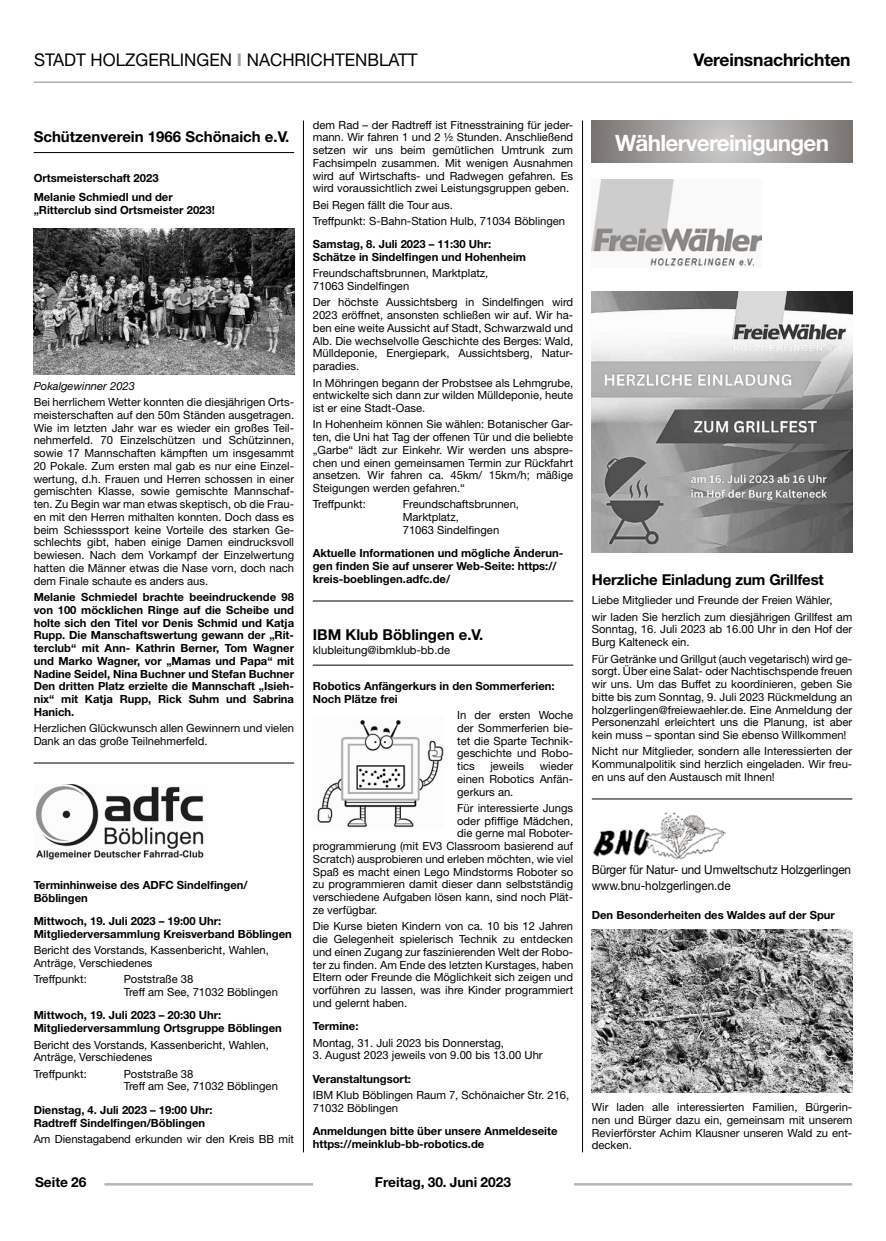
<style>
.page{position:relative;width:886px;height:1241px;background:#fff}
.page>*{position:absolute;margin:0;border:0;box-sizing:border-box;transform-origin:0 0}
.t1{font:700 22.5px "Helvetica Neue";letter-spacing:-.03em;color:#fff}
.t2{font:17.5px "Helvetica Neue LT Std";color:#000}
.t3{font:700 17.5px "Helvetica Neue LT Std";letter-spacing:-.01em;color:#000}
.t4{font:700 15px "Helvetica Neue LT Std";color:#000}
.t5{font:700 13.75px "Helvetica Neue LT Std";color:#000}
.t6{font:12.5px/16.2px "Helvetica Neue";letter-spacing:-.01em;color:#000;scale:.94 1}
.t7{font:11.25px/12.8px "Helvetica Neue LT Std";color:#000;text-align:justify}
.t8{font:700 11.25px/12.8px "Helvetica Neue LT Std";color:#000}
.t9{font:italic 11.25px "Helvetica Neue LT Std";color:#000}
.s1{font-weight:700;color:#a19f9d}
</style>
<div class="page">
<hr style="left:104px;top:1182px;width:748px;height:3px;background:#b7b6b4">
<div style="left:313px;top:1176px;width:260px;height:18px;background:#fff"></div>
<hr style="left:303px;top:120px;width:1px;height:1032px;background:#000">
<hr style="left:582px;top:120px;width:1px;height:1032px;background:#000">
<hr style="left:34px;top:81px;width:818px;height:2px;background:#a19f9d">
<hr style="left:34px;top:762px;width:260px;height:1px;background:#000">
<hr style="left:34px;top:152px;width:260px;height:1px;background:#000">
<img style="left:34px;top:228px;width:260px;height:147px">
<img style="left:36px;top:784px;width:168px;height:76px">
<hr style="left:313px;top:600px;width:260px;height:1px;background:#000">
<hr style="left:313px;top:664px;width:260px;height:1px;background:#000">
<img style="left:317px;top:720px;width:126px;height:108px">
<hr style="left:592px;top:798px;width:260px;height:1px;background:#000">
<svg style="left:592px;top:120px;width:260px;height:43px;background:#a09e9c"></svg>
<img style="left:592px;top:179px;width:169px;height:88px">
<img style="left:592px;top:292px;width:260px;height:260px">
<img style="left:592px;top:812px;width:133px;height:47px">
<img style="left:592px;top:929px;width:260px;height:163px">
<h2 class="t2" style="left:34px;top:49px;width:385px">STADT HOLZGERLINGEN <span class="s1">I</span> NACHRICHTENBLATT</h2>
<h2 class="t3" style="left:693px;top:49px;width:159px">Vereinsnachrichten</h2>
<h3 class="t4" style="left:34px;top:127px;width:257px">Schützenverein 1966 Schönaich e.V.</h3>
<p class="t8" style="left:34px;top:167px;width:141px;line-height:19.9px">Ortsmeisterschaft 2023<br>Melanie Schmiedl und der</p>
<p class="t8" style="left:34px;top:203px;width:183px">„Ritterclub sind Ortsmeister 2023!</p>
<p class="t9" style="left:34px;top:379px;width:103px">Pokalgewinner 2023</p>
<p class="t7" style="left:34px;top:395px;width:262px">Bei herrlichem Wetter konnten die diesjährigen Orts&shy;meisterschaften auf den 50m Ständen ausgetragen.<br>Wie im letzten Jahr war es wieder ein großes Teil&shy;nehmerfeld. 70 Einzelschützen und Schützinnen, sowie 17 Mannschaften kämpften um insgesammt 20 Pokale. Zum ersten mal gab es nur eine Einzel&shy;wertung, d.h. Frauen und Herren schossen in einer gemischten Klasse, sowie gemischte Mannschaf&shy;ten. Zu Begin war man etwas skeptisch, ob die Frau&shy;en mit den Herren mithalten konnten. Doch dass es beim Schiesssport keine Vorteile des starken Ge&shy;schlechts gibt, haben einige Damen eindrucksvoll bewiesen. Nach dem Vorkampf der Einzelwertung hatten die Männer etwas die Nase vorn, doch nach dem Finale schaute es anders aus.</p>
<p class="t8" style="left:34px;top:590px;width:262px;text-align:justify">Melanie Schmiedel brachte beeindruckende 98 von 100 möcklichen Ringe auf die Scheibe und holte sich den Titel vor Denis Schmid und Katja Rupp. Die Manschaftswertung gewann der „Rit&shy;terclub“ mit Ann- Kathrin Berner, Tom Wagner und Marko Wagner, vor „Mamas und Papa“ mit Nadine Seidel, Nina Buchner und Stefan Buchner Den dritten Platz erzielte die Mannschaft „Isieh&shy;nix“ mit Katja Rupp, Rick Suhm und Sabrina Hanich.</p>
<p class="t7" style="left:34px;top:721px;width:262px">Herzlichen Glückwunsch allen Gewinnern und vielen<br>Dank an das große Teilnehmerfeld.</p>
<p class="t8" style="left:34px;top:878px;width:216px">Terminhinweise des ADFC Sindelfingen/<br>Böblingen</p>
<p class="t8" style="left:34px;top:914px;width:260px">Mittwoch, 19. Juli 2023 – 19:00 Uhr:<br>Mitgliederversammlung Kreisverband Böblingen</p>
<p class="t7" style="left:34px;top:943px;width:237px">Bericht des Vorstands, Kassenbericht, Wahlen,<br>Anträge, Verschiedenes</p>
<p class="t7" style="left:34px;top:972px;width:55px">Treffpunkt:</p>
<p class="t7" style="left:124px;top:972px;width:156px">Poststraße 38<br>Treff am See, 71032 Böblingen</p>
<p class="t8" style="left:34px;top:1008px;width:250px">Mittwoch, 19. Juli 2023 – 20:30 Uhr:<br>Mitgliederversammlung Ortsgruppe Böblingen</p>
<p class="t7" style="left:34px;top:1037px;width:237px">Bericht des Vorstands, Kassenbericht, Wahlen,<br>Anträge, Verschiedenes</p>
<p class="t7" style="left:34px;top:1066px;width:55px">Treffpunkt:</p>
<p class="t7" style="left:124px;top:1066px;width:156px">Poststraße 38<br>Treff am See, 71032 Böblingen</p>
<p class="t8" style="left:34px;top:1102px;width:181px">Dienstag, 4. Juli 2023 – 19:00 Uhr:<br>Radtreff Sindelfingen/Böblingen</p>
<p class="t7" style="left:34px;top:1132px;width:262px">Am Dienstagabend erkunden wir den Kreis BB mit</p>
<p class="t7" style="left:313px;top:118px;width:262px">dem Rad – der Radtreff ist Fitnesstraining für jeder&shy;mann. Wir fahren 1 und 2 ½ Stunden. Anschließend setzen wir uns beim gemütlichen Umtrunk zum Fachsimpeln zusammen. Mit wenigen Ausnahmen wird auf Wirtschafts- und Radwegen gefahren. Es wird voraussichtlich zwei Leistungsgruppen geben.</p>
<p class="t7" style="left:313px;top:196px;width:254px;line-height:16.2px">Bei Regen fällt die Tour aus.<br>Treffpunkt: S-Bahn-Station Hulb, 71034 Böblingen</p>
<p class="t8" style="left:313px;top:238px;width:215px">Samstag, 8. Juli 2023 – 11:30 Uhr:<br>Schätze in Sindelfingen und Hohenheim</p>
<p class="t7" style="left:313px;top:267px;width:177px">Freundschaftsbrunnen, Marktplatz,<br>71063 Sindelfingen</p>
<p class="t7" style="left:313px;top:296px;width:262px">Der höchste Aussichtsberg in Sindelfingen wird 2023 eröffnet, ansonsten schließen wir auf. Wir ha&shy;ben eine weite Aussicht auf Stadt, Schwarzwald und Alb. Die wechselvolle Geschichte des Berges: Wald, Mülldeponie, Energiepark, Aussichtsberg, Natur&shy;paradies.</p>
<p class="t7" style="left:313px;top:376px;width:262px">In Möhringen begann der Probstsee als Lehmgrube, entwickelte sich dann zur wilden Mülldeponie, heute ist er eine Stadt-Oase.</p>
<p class="t7" style="left:313px;top:418px;width:262px">In Hohenheim können Sie wählen: Botanischer Gar&shy;ten, die Uni hat Tag der offenen Tür und die beliebte „Garbe“ lädt zur Einkehr. Wir werden uns abspre&shy;chen und einen gemeinsamen Termin zur Rückfahrt ansetzen. Wir fahren ca. 45km/ 15km/h; mäßige Steigungen werden gefahren.“</p>
<p class="t7" style="left:313px;top:498px;width:55px">Treffpunkt:</p>
<p class="t7" style="left:403px;top:498px;width:118px;text-align:left">Freundschaftsbrunnen,<br>Marktplatz,<br>71063 Sindelfingen</p>
<p class="t8" style="left:313px;top:546px;width:252px">Aktuelle Informationen und mögliche Änderun&shy;gen finden Sie auf unserer Web-Seite: https:// kreis-boeblingen.adfc.de/</p>
<h3 class="t4" style="left:313px;top:625px;width:172px">IBM Klub Böblingen e.V.</h3>
<p class="t7" style="left:313px;top:643px;width:139px">klubleitung@ibmklub-bb.de</p>
<p class="t8" style="left:313px;top:679px;width:243px">Robotics Anfängerkurs in den Sommerferien:<br>Noch Plätze frei</p>
<p class="t7" style="left:457px;top:708px;width:118px">In der ersten Woche der Sommerferien bie&shy;tet die Sparte Technik&shy;geschichte und Robo&shy;tics</p>
<p class="t7" style="left:457px;top:759px;width:118px;text-indent:83px">wieder einen Robotics Anfän&shy;gerkurs an.</p>
<p class="t7" style="left:457px;top:801px;width:118px">Für interessierte Jungs</p>
<p class="t7" style="left:457px;top:814px;width:118px">oder pfiffige Mädchen,</p>
<p class="t7" style="left:457px;top:826px;width:118px">die gerne mal Roboter-</p>
<p class="t7" style="left:313px;top:839px;width:262px">programmierung (mit EV3 Classroom basierend auf</p>
<p class="t7" style="left:313px;top:852px;width:262px">Scratch) ausprobieren und erleben möchten, wie viel</p>
<p class="t7" style="left:313px;top:865px;width:262px">Spaß es macht einen Lego Mindstorms Roboter so</p>
<p class="t7" style="left:313px;top:877px;width:262px">zu programmieren damit dieser dann selbstständig</p>
<p class="t7" style="left:313px;top:890px;width:262px">verschiedene Aufgaben lösen kann, sind noch Plät-</p>
<p class="t7" style="left:313px;top:903px;width:66px">ze verfügbar.</p>
<p class="t7" style="left:313px;top:919px;width:262px">Die Kurse bieten Kindern von ca. 10 bis 12 Jahren die Gelegenheit spielerisch Technik zu entdecken und einen Zugang zur faszinierenden Welt der Robo&shy;ter zu finden. Am Ende des letzten Kurstages, haben Eltern oder Freunde die Möglichkeit sich zeigen und vorführen zu lassen, was ihre Kinder programmiert und gelernt haben.</p>
<p class="t8" style="left:313px;top:1019px;width:47px">Termine:</p>
<p class="t7" style="left:313px;top:1035px;width:193px">Montag, 31. Juli 2023 bis Donnerstag,</p>
<p class="t7" style="left:313px;top:1048px;width:231px">3. August 2023 jeweils von 9.00 bis 13.00 Uhr</p>
<p class="t8" style="left:313px;top:1071px;width:100px">Veranstaltungsort:</p>
<p class="t7" style="left:313px;top:1088px;width:258px">IBM Klub Böblingen Raum 7, Schönaicher Str. 216,<br>71032 Böblingen</p>
<p class="t8" style="left:313px;top:1124px;width:246px">Anmeldungen bitte über unsere Anmeldeseite https://meinklub-bb-robotics.de</p>
<p class="t7" style="left:490px;top:759px;width:35px">jeweils</p>
<p class="t5" style="left:35px;top:1173px;width:53px">Seite 26</p>
<p class="t5" style="left:375px;top:1173px;width:138px">Freitag, 30. Juni 2023</p>
<h1 class="t1" style="left:615px;top:129px;width:216px">Wählervereinigungen</h1>
<h3 class="t4" style="left:592px;top:570px;width:234px">Herzliche Einladung zum Grillfest</h3>
<p class="t7" style="left:592px;top:592px;width:262px;line-height:16.2px">Liebe Mitglieder und Freunde der Freien Wähler,<br>wir laden Sie herzlich zum diesjährigen Grillfest am</p>
<p class="t7" style="left:592px;top:623px;width:262px">Sonntag, 16. Juli 2023 ab 16.00 Uhr in den Hof der<br>Burg Kalteneck ein.</p>
<p class="t7" style="left:592px;top:652px;width:262px">Für Getränke und Grillgut (auch vegetarisch) wird ge&shy;sorgt. Über eine Salat- oder Nachtischspende freuen wir uns. Um das Buffet zu koordinieren, geben Sie bitte bis zum Sonntag, 9. Juli 2023 Rückmeldung an holzgerlingen@freiewaehler.de. Eine Anmeldung der Personenzahl erleichtert uns die Planung, ist aber kein muss – spontan sind Sie ebenso Willkommen!</p>
<p class="t7" style="left:592px;top:744px;width:262px">Nicht nur Mitglieder, sondern alle Interessierten der Kommunalpolitik sind herzlich eingeladen. Wir freu&shy;en uns auf den Austausch mit Ihnen!</p>
<p class="t6" style="left:592px;top:861px;width:277px">Bürger für Natur- und Umweltschutz Holzgerlingen www.bnu-holzgerlingen.de</p>
<p class="t8" style="left:592px;top:908px;width:245px">Den Besonderheiten des Waldes auf der Spur</p>
<p class="t7" style="left:592px;top:1100px;width:262px">Wir laden alle interessierten Familien, Bürgerin&shy;nen und Bürger dazu ein, gemeinsam mit unserem Revierförster Achim Klausner unseren Wald zu ent&shy;decken.</p>
</div>
